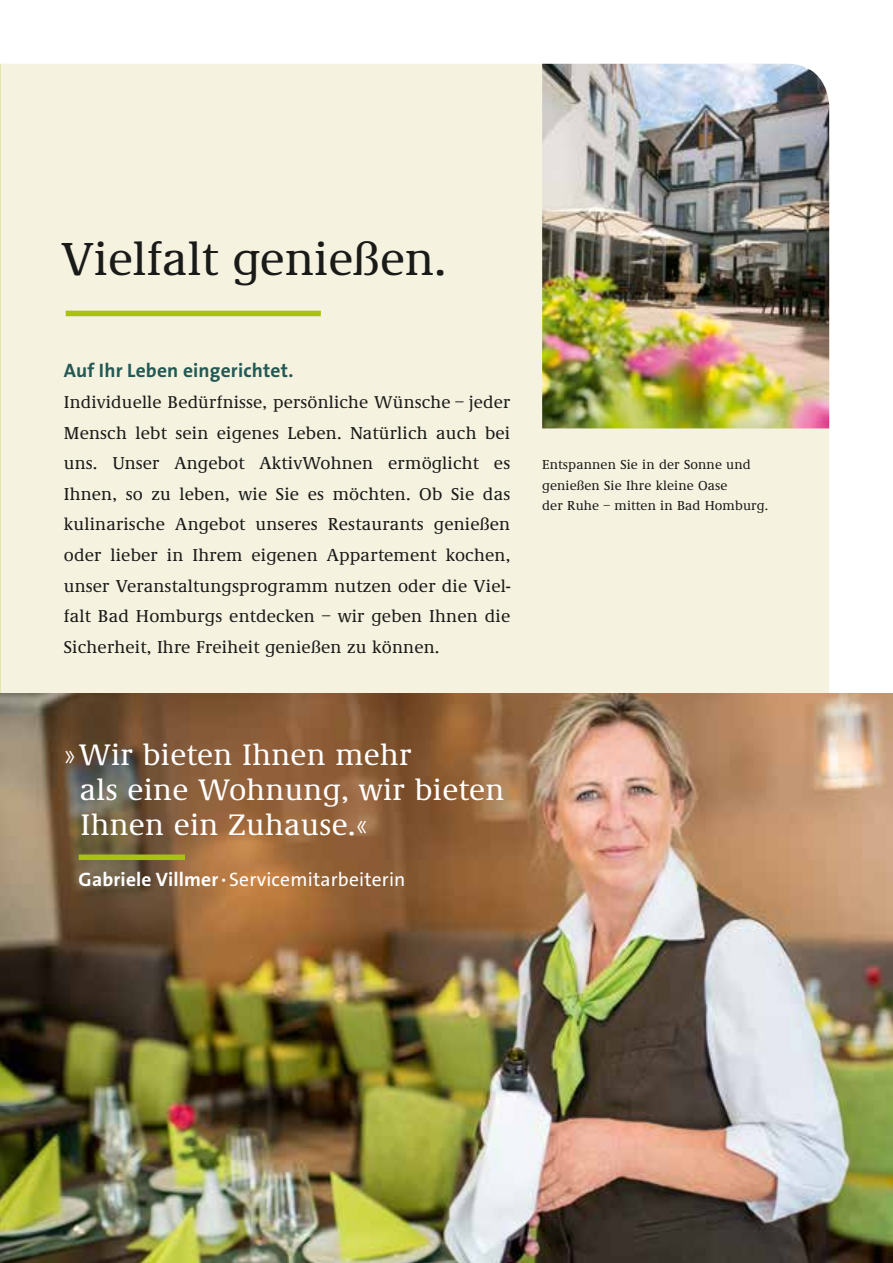
<style>
.page{position:relative;width:893px;height:1263px;background:#fff}
.page>*{position:absolute;margin:0;border:0;box-sizing:border-box;transform-origin:0 0}
.t1{font:500 48px "Demos";color:#1a1a18}
.t2{font:500 30.75px/34.7px "Demos";letter-spacing:.01em;color:#fff}
.t3{font:19.5px "The Sans LP5 Plain";letter-spacing:.01em;color:#fff}
.t4{font:19.5px "The Sans LP7 Bld";letter-spacing:.01em;color:#235954}
.t5{font:500 17.85px/30.6px "Demos";letter-spacing:.01em;color:#1a1a18;text-align:justify}
.t6{font:500 17.7px "Demos";letter-spacing:.01em;color:#1a1a18}
.t7{font:500 13.5px/20.4px "Demos";letter-spacing:.01em;color:#1a1a18}
.s1{font-family:"The Sans LP7 Bld"}
</style>
<div class="page">
<div style="left:0;top:64px;width:829px;height:630px;background:#f5f2e0"></div>
<img style="left:542px;top:64px;width:287px;height:364px">
<img style="left:0;top:694px;width:893px;height:569px">
<div style="left:79px;top:854px;width:106px;height:6px;background:#a9c210"></div>
<div style="left:66px;top:311px;width:255px;height:5px;background:#a9c210"></div>
<h1 class="t1" style="left:61px;top:234px;width:387px">Vielfalt genießen.</h1>
<p class="t4" style="left:64px;top:358px;width:231px">Auf Ihr Leben eingerichtet.</p>
<p class="t6" style="left:64px;top:393px;width:448px">Individuelle Bedürfnisse, persönliche Wünsche – jeder</p>
<p class="t5" style="left:64px;top:418px;width:448px">Mensch lebt sein eigenes Leben. Natürlich auch bei uns. Unser Angebot AktivWohnen ermöglicht es Ihnen, so zu leben, wie Sie es möchten. Ob Sie das kulinarische Angebot unseres Restaurants genießen oder lieber in Ihrem eigenen Appartement kochen, unser Veranstaltungsprogramm nutzen oder die Viel&shy;falt Bad Homburgs entdecken – wir geben Ihnen die Sicherheit, Ihre Freiheit genießen zu können.</p>
<p class="t7" style="left:542px;top:455px;width:228px">Entspannen Sie in der Sonne und genießen Sie Ihre kleine Oase<br>der Ruhe – mitten in Bad Homburg.</p>
<h2 class="t2" style="left:80px;top:738px;width:426px;text-indent:-16px">»Wir bieten Ihnen mehr<br>als eine Wohnung, wir bieten<br>Ihnen ein Zuhause.«</h2>
<p class="t3" style="left:79px;top:866px;width:328px"><span class="s1">Gabriele Villmer·</span> Servicemitarbeiterin</p>
</div>
